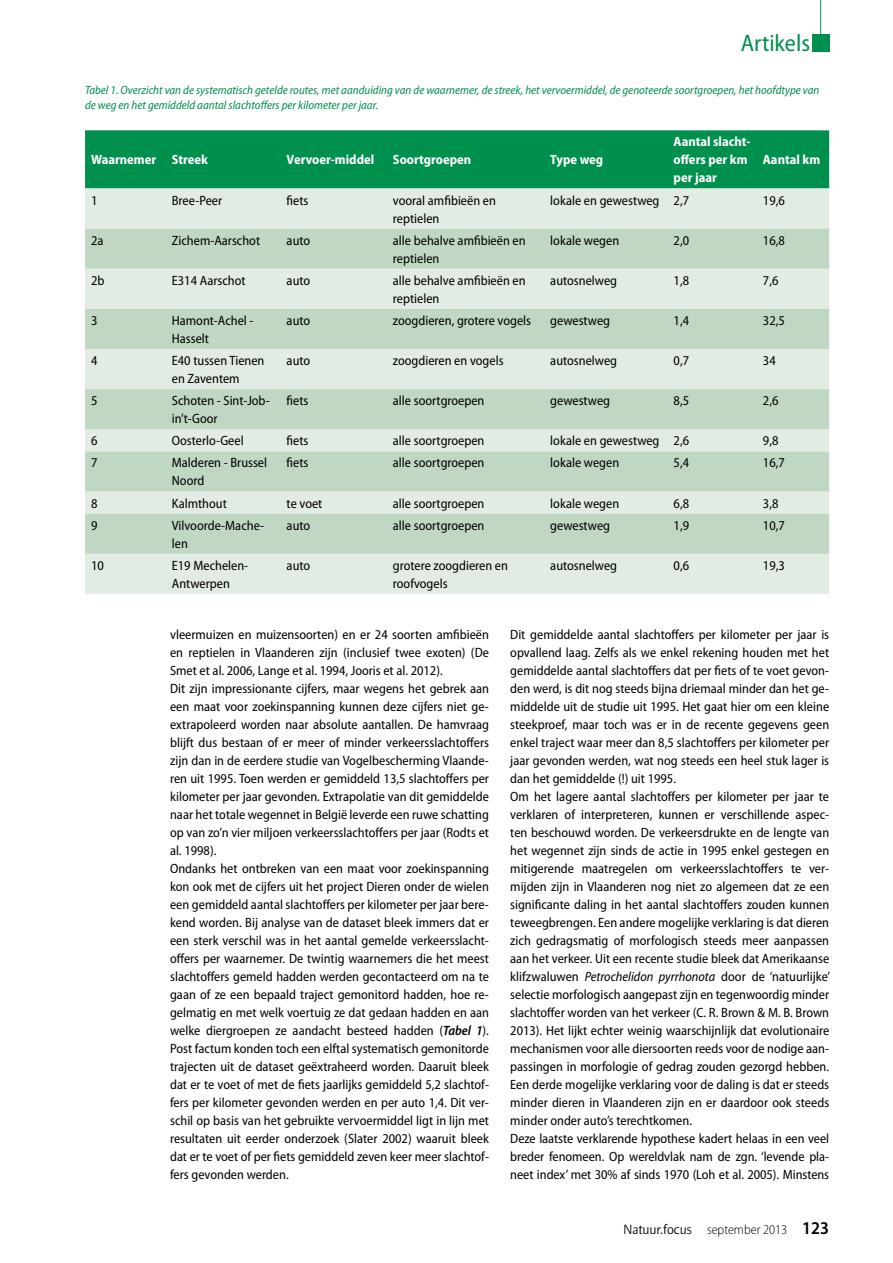
<style>
.page{position:relative;width:893px;height:1263px;background:#fff}
.page>*{position:absolute;margin:0;border:0;box-sizing:border-box;transform-origin:0 0}
.t1{font:semi-condensed 24px "Myriad Pro";color:#00904d}
.t2{font:semi-condensed 13.5px/18px "Myriad Pro";color:#000}
.t3{font:700 semi-condensed 13.5px/18px "Myriad Pro";color:#fff}
.t4{font:300 semi-condensed 13.5px "Myriad Pro";color:#000}
.t5{font:italic semi-condensed 12px/15px "Myriad Pro";color:#00904d}
.s1{font-weight:600;font-style:italic}
.s2{font-style:italic}
.s3{font-family:"Beo Sans R11";font-weight:400;font-stretch:normal;font-size:15px}
.s4{font-weight:600;font-size:18px}
</style>
<div class="page">
<div style="left:85px;top:130px;width:744px;height:58px;background:#00904d"></div>
<div style="left:85px;top:188px;width:744px;height:406px;background:#e3ece4"></div>
<svg style="left:85px;top:229px;width:744px;height:325px;background:#cddfd0"></svg>
<hr style="left:820px;top:0;width:1px;height:43px;background:#00904d">
<div style="left:812px;top:34px;width:17px;height:17px;background:#00904d"></div>
<h1 class="t1" style="left:741px;top:30px;width:71px">Artikels</h1>
<p class="t5" style="left:85px;top:83px;width:736px">Tabel 1. Overzicht van de systematisch getelde routes, met aanduiding van de waarnemer, de streek, het vervoermiddel, de genoteerde soortgroepen, het hoofdtype van de weg en het gemiddeld aantal slachtoffers per kilometer per jaar.</p>
<p class="t3" style="left:91px;top:151px;width:119px">Waarnemer Streek</p>
<p class="t3" style="left:287px;top:151px;width:89px">Vervoer-middel</p>
<p class="t3" style="left:393px;top:151px;width:80px">Soortgroepen</p>
<p class="t3" style="left:550px;top:151px;width:54px">Type weg</p>
<p class="t3" style="left:674px;top:133px;width:78px">Aantal slacht&shy;offers per km per jaar</p>
<p class="t3" style="left:763px;top:151px;width:59px">Aantal km</p>
<p class="t2" style="left:91px;top:191px;width:8px">1</p>
<p class="t2" style="left:172px;top:191px;width:52px">Bree-Peer</p>
<p class="t2" style="left:287px;top:191px;width:23px">fiets</p>
<p class="t2" style="left:393px;top:191px;width:105px">vooral amfibieën en reptielen</p>
<p class="t2" style="left:550px;top:191px;width:140px">lokale en gewestweg 2,7</p>
<p class="t2" style="left:763px;top:191px;width:23px">19,6</p>
<p class="t2" style="left:91px;top:231px;width:14px">2a</p>
<p class="t2" style="left:172px;top:231px;width:90px">Zichem-Aarschot</p>
<p class="t2" style="left:287px;top:231px;width:25px">auto</p>
<p class="t2" style="left:393px;top:231px;width:134px">alle behalve amfibieën en reptielen</p>
<p class="t2" style="left:550px;top:231px;width:70px">lokale wegen</p>
<p class="t2" style="left:674px;top:231px;width:17px">2,0</p>
<p class="t2" style="left:763px;top:231px;width:23px">16,8</p>
<p class="t2" style="left:91px;top:272px;width:15px">2b</p>
<p class="t2" style="left:172px;top:272px;width:75px">E314 Aarschot</p>
<p class="t2" style="left:287px;top:272px;width:25px">auto</p>
<p class="t2" style="left:393px;top:272px;width:134px">alle behalve amfibieën en reptielen</p>
<p class="t2" style="left:550px;top:272px;width:68px">autosnelweg</p>
<p class="t2" style="left:674px;top:272px;width:17px">1,8</p>
<p class="t2" style="left:763px;top:272px;width:17px">7,6</p>
<p class="t2" style="left:91px;top:312px;width:8px">3</p>
<p class="t2" style="left:172px;top:312px;width:83px">Hamont-Achel -<br>Hasselt</p>
<p class="t2" style="left:287px;top:312px;width:25px">auto</p>
<p class="t2" style="left:393px;top:312px;width:140px">zoogdieren, grotere vogels</p>
<p class="t2" style="left:550px;top:312px;width:61px">gewestweg</p>
<p class="t2" style="left:674px;top:312px;width:17px">1,4</p>
<p class="t2" style="left:763px;top:312px;width:23px">32,5</p>
<p class="t2" style="left:91px;top:352px;width:8px">4</p>
<p class="t2" style="left:172px;top:352px;width:94px">E40 tussen Tienen en Zaventem</p>
<p class="t2" style="left:287px;top:352px;width:25px">auto</p>
<p class="t2" style="left:393px;top:352px;width:112px">zoogdieren en vogels</p>
<p class="t2" style="left:550px;top:352px;width:68px">autosnelweg</p>
<p class="t2" style="left:674px;top:352px;width:17px">0,7</p>
<p class="t2" style="left:763px;top:352px;width:14px">34</p>
<p class="t2" style="left:91px;top:392px;width:8px">5</p>
<p class="t2" style="left:172px;top:392px;width:100px">Schoten - Sint-Job&shy;in’t-Goor</p>
<p class="t2" style="left:287px;top:392px;width:23px">fiets</p>
<p class="t2" style="left:393px;top:392px;width:93px">alle soortgroepen</p>
<p class="t2" style="left:550px;top:392px;width:61px">gewestweg</p>
<p class="t2" style="left:674px;top:392px;width:17px">8,5</p>
<p class="t2" style="left:763px;top:392px;width:17px">2,6</p>
<p class="t2" style="left:91px;top:432px;width:8px">6</p>
<p class="t2" style="left:172px;top:432px;width:73px">Oosterlo-Geel</p>
<p class="t2" style="left:287px;top:432px;width:23px">fiets</p>
<p class="t2" style="left:393px;top:432px;width:93px">alle soortgroepen</p>
<p class="t2" style="left:550px;top:432px;width:140px">lokale en gewestweg 2,6</p>
<p class="t2" style="left:763px;top:432px;width:17px">9,8</p>
<p class="t2" style="left:91px;top:454px;width:8px">7</p>
<p class="t2" style="left:172px;top:454px;width:97px">Malderen - Brussel<br>Noord</p>
<p class="t2" style="left:287px;top:454px;width:23px">fiets</p>
<p class="t2" style="left:393px;top:454px;width:93px">alle soortgroepen</p>
<p class="t2" style="left:550px;top:454px;width:70px">lokale wegen</p>
<p class="t2" style="left:674px;top:454px;width:17px">5,4</p>
<p class="t2" style="left:763px;top:454px;width:23px">16,7</p>
<p class="t2" style="left:91px;top:494px;width:8px">8</p>
<p class="t2" style="left:172px;top:494px;width:57px">Kalmthout</p>
<p class="t2" style="left:287px;top:494px;width:37px">te voet</p>
<p class="t2" style="left:393px;top:494px;width:93px">alle soortgroepen</p>
<p class="t2" style="left:550px;top:494px;width:70px">lokale wegen</p>
<p class="t2" style="left:674px;top:494px;width:17px">6,8</p>
<p class="t2" style="left:763px;top:494px;width:17px">3,8</p>
<p class="t2" style="left:91px;top:516px;width:8px">9</p>
<p class="t2" style="left:172px;top:516px;width:94px">Vilvoorde-Mache&shy;len</p>
<p class="t2" style="left:287px;top:516px;width:25px">auto</p>
<p class="t2" style="left:393px;top:516px;width:93px">alle soortgroepen</p>
<p class="t2" style="left:550px;top:516px;width:61px">gewestweg</p>
<p class="t2" style="left:674px;top:516px;width:17px">1,9</p>
<p class="t2" style="left:763px;top:516px;width:23px">10,7</p>
<p class="t2" style="left:91px;top:557px;width:14px">10</p>
<p class="t2" style="left:172px;top:557px;width:78px">E19 Mechelen-<br>Antwerpen</p>
<p class="t2" style="left:287px;top:557px;width:25px">auto</p>
<p class="t2" style="left:393px;top:557px;width:117px">grotere zoogdieren en roofvogels</p>
<p class="t2" style="left:550px;top:557px;width:68px">autosnelweg</p>
<p class="t2" style="left:674px;top:557px;width:17px">0,6</p>
<p class="t2" style="left:763px;top:557px;width:23px">19,3</p>
<p class="t2" style="left:170px;top:626px;width:320px">vleermuizen en muizensoorten) en er 24 soorten amfibieën en reptielen in Vlaanderen zijn (inclusief twee exoten) (De Smet et al. 2006, Lange et al. 1994, Jooris et al. 2012).<br>Dit zijn impressionante cijfers, maar wegens het gebrek aan een maat voor zoekinspanning kunnen deze cijfers niet ge&shy;ëxtrapoleerd worden naar absolute aantallen. De hamvraag blijft dus bestaan of er meer of minder verkeersslachtoffers zijn dan in de eerdere studie van Vogelbescherming Vlaande&shy;ren uit 1995. Toen werden er gemiddeld 13,5 slachtoffers per kilometer per jaar gevonden. Extrapolatie van dit gemiddelde naar het totale wegennet in België leverde een ruwe schatting op van zo’n vier miljoen verkeersslachtoffers per jaar (Rodts et al. 1998).<br>Ondanks het ontbreken van een maat voor zoekinspanning kon ook met de cijfers uit het project Dieren onder de wielen een gemiddeld aantal slachtoffers per kilometer per jaar bere&shy;kend worden. Bij analyse van de dataset bleek immers dat er een sterk verschil was in het aantal gemelde verkeersslacht&shy;offers per waarnemer. De twintig waarnemers die het meest slachtoffers gemeld hadden werden gecontacteerd om na te gaan of ze een bepaald traject gemonitord hadden, hoe re&shy;gelmatig en met welk voertuig ze dat gedaan hadden en aan welke diergroepen ze aandacht besteed hadden (<span class="s1">Tabel 1</span>).<br>Post factum konden toch een elftal systematisch gemonitorde trajecten uit de dataset geëxtraheerd worden. Daaruit bleek dat er te voet of met de fiets jaarlijks gemiddeld 5,2 slachtof&shy;fers per kilometer gevonden werden en per auto 1,4. Dit ver&shy;schil op basis van het gebruikte vervoermiddel ligt in lijn met resultaten uit eerder onderzoek (Slater 2002) waaruit bleek dat er te voet of per fiets gemiddeld zeven keer meer slachtof&shy;fers gevonden werden.</p>
<p class="t2" style="left:510px;top:625px;width:322px">Dit gemiddelde aantal slachtoffers per kilometer per jaar is opvallend laag. Zelfs als we enkel rekening houden met het gemiddelde aantal slachtoffers dat per fiets of te voet gevon&shy;den werd, is dit nog steeds bijna driemaal minder dan het ge&shy;middelde uit de studie uit 1995. Het gaat hier om een kleine steekproef, maar toch was er in de recente gegevens geen enkel traject waar meer dan 8,5 slachtoffers per kilometer per jaar gevonden werden, wat nog steeds een heel stuk lager is dan het gemiddelde (!) uit 1995.<br>Om het lagere aantal slachtoffers per kilometer per jaar te verklaren of interpreteren, kunnen er verschillende aspec&shy;ten beschouwd worden. De verkeersdrukte en de lengte van het wegennet zijn sinds de actie in 1995 enkel gestegen en mitigerende maatregelen om verkeersslachtoffers te ver&shy;mijden zijn in Vlaanderen nog niet zo algemeen dat ze een significante daling in het aantal slachtoffers zouden kunnen teweegbrengen. Een andere mogelijke verklaring is dat dieren zich gedragsmatig of morfologisch steeds meer aanpassen aan het verkeer. Uit een recente studie bleek dat Amerikaanse klifzwaluwen <span class="s2">Petrochelidon pyrrhonota</span> door de ‘natuurlijke’ selectie morfologisch aangepast zijn en tegenwoordig minder slachtoffer worden van het verkeer (C. R. Brown &amp; M. B. Brown 2013). Het lijkt echter weinig waarschijnlijk dat evolutionaire mechanismen voor alle diersoorten reeds voor de nodige aan&shy;passingen in morfologie of gedrag zouden gezorgd hebben.<br>Een derde mogelijke verklaring voor de daling is dat er steeds minder dieren in Vlaanderen zijn en er daardoor ook steeds minder onder auto’s terechtkomen.<br>Deze laatste verklarende hypothese kadert helaas in een veel breder fenomeen. Op wereldvlak nam de zgn. ‘levende pla&shy;neet index’ met 30% af sinds 1970 (Loh et al. 2005). Minstens</p>
<p class="t4" style="left:624px;top:1222px;width:207px"><span class="s3">Natuur.focus</span> september 2013 <span class="s4">123</span></p>
</div>
